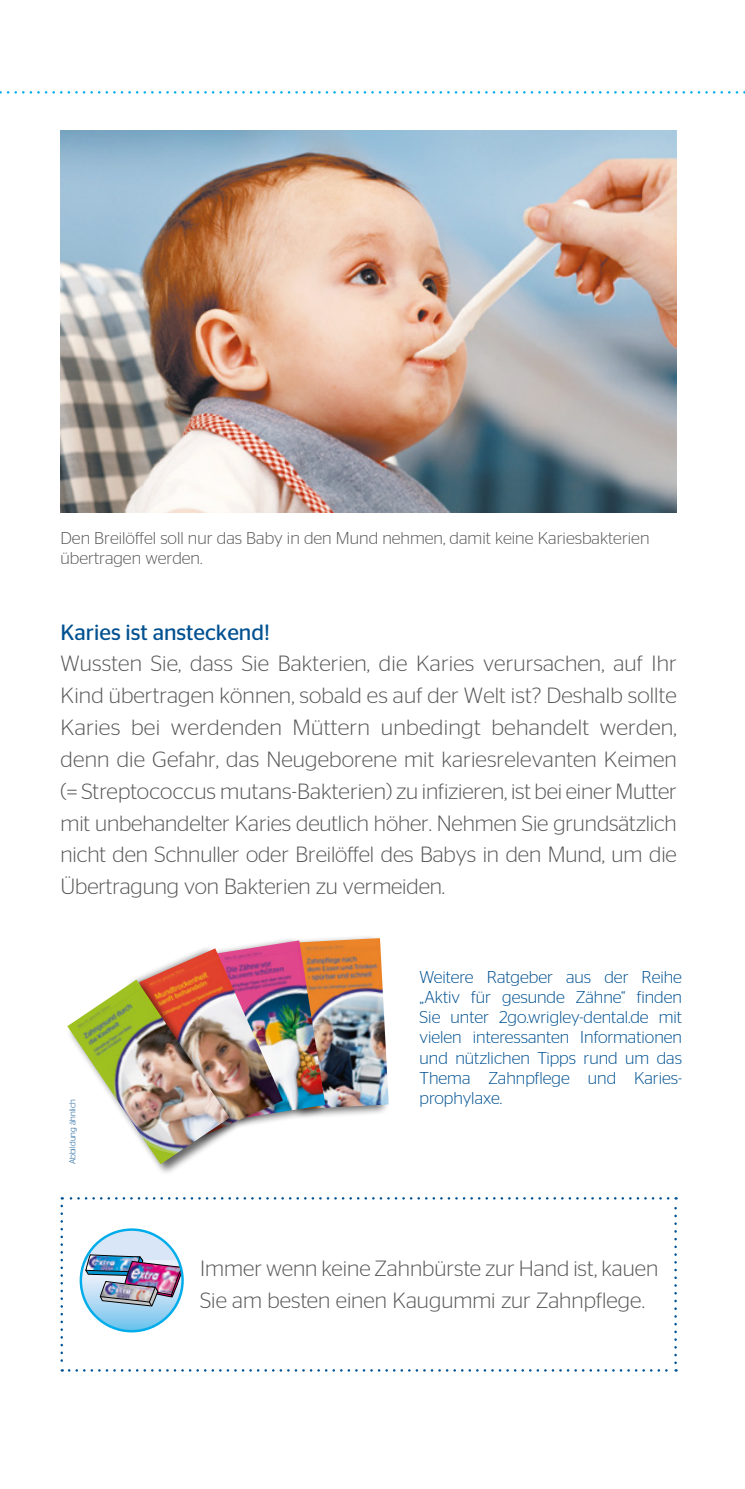
<style>
.page{position:relative;width:745px;height:1489px;background:#fff}
.page>*{position:absolute;margin:0;border:0;box-sizing:border-box;transform-origin:0 0}
.t1{font:300 22px/31.8px "Stag Sans";letter-spacing:-.005em;color:#575756;text-align:justify}
.t2{font:22px "Stag Sans";color:#005191}
.t3{font:300 17.25px/20px "Stag Sans";color:#005191;text-align:justify}
.t4{font:300 17.25px/19.5px "Stag Sans";color:#575756}
.t5{font:300 8.5px "Stag Sans";color:#005191}
</style>
<div class="page">
<img style="left:60px;top:130px;width:616px;height:382px">
<svg style="left:60px;top:1205px;width:3px;height:166px"></svg>
<svg style="left:69px;top:1369px;width:607px;height:2px"></svg>
<svg style="left:674px;top:1197px;width:2px;height:165px"></svg>
<svg style="left:62px;top:1197px;width:605px;height:2px"></svg>
<svg style="left:0;top:91px;width:745px;height:3px"></svg>
<svg style="left:87px;top:1229px;width:90px;height:25px;fill:#d8e6f7"></svg>
<img style="left:81px;top:1254px;width:101px;height:77px">
<div style="left:80px;top:1228px;width:104px;height:104px;border:2px solid #00ace9;border-radius:50%"></div>
<div style="left:283px;top:933px;width:107px;height:186px;background:#000;opacity:.6"></div>
<img style="left:326px;top:938px;width:62px;height:170px">
<div style="left:204px;top:936px;width:122px;height:192px;background:#fff"></div>
<img style="left:260px;top:940px;width:65px;height:177px">
<div style="left:126px;top:944px;width:157px;height:200px;background:#000;opacity:.6"></div>
<img style="left:139px;top:948px;width:144px;height:186px">
<div style="left:65px;top:978px;width:176px;height:197px;background:#000;opacity:.6"></div>
<img style="left:67px;top:979px;width:162px;height:185px">
<p class="t4" style="left:60px;top:528px;width:590px">Den Breilöffel soll nur das Baby in den Mund nehmen, damit keine Kariesbakterien übertragen werden.</p>
<p class="t2" style="left:60px;top:619px;width:211px">Karies ist ansteckend!</p>
<p class="t1" style="left:60px;top:647px;width:617px">Wussten Sie, dass Sie Bakterien, die Karies verursachen, auf Ihr Kind übertragen können, sobald es auf der Welt ist? Deshalb sollte Karies bei werdenden Müttern unbedingt behandelt werden, denn die Gefahr, das Neugeborene mit kariesrelevanten Keimen (= Streptococcus mutans-Bakterien) zu infizieren, ist bei einer Mutter mit unbehandelter Karies deutlich höher. Nehmen Sie grundsätzlich nicht den Schnuller oder Breilöffel des Babys in den Mund, um die Übertragung von Bakterien zu vermeiden.</p>
<p class="t5" style="left:68px;top:1164px;width:67px;rotate:-90deg">Abbildung ähnlich</p>
<p class="t3" style="left:419px;top:966px;width:264px">Weitere Ratgeber aus der Reihe „Aktiv für gesunde Zähne“ finden Sie unter 2go.wrigley-dental.de mit vielen interessanten Informationen und nützlichen Tipps rund um das Thema Zahnpflege und Karies&shy;prophylaxe.</p>
<p class="t1" style="left:200px;top:1252px;width:459px">Immer wenn keine Zahnbürste zur Hand ist, kauen<br>Sie am besten einen Kaugummi zur Zahnpflege.</p>
</div>
